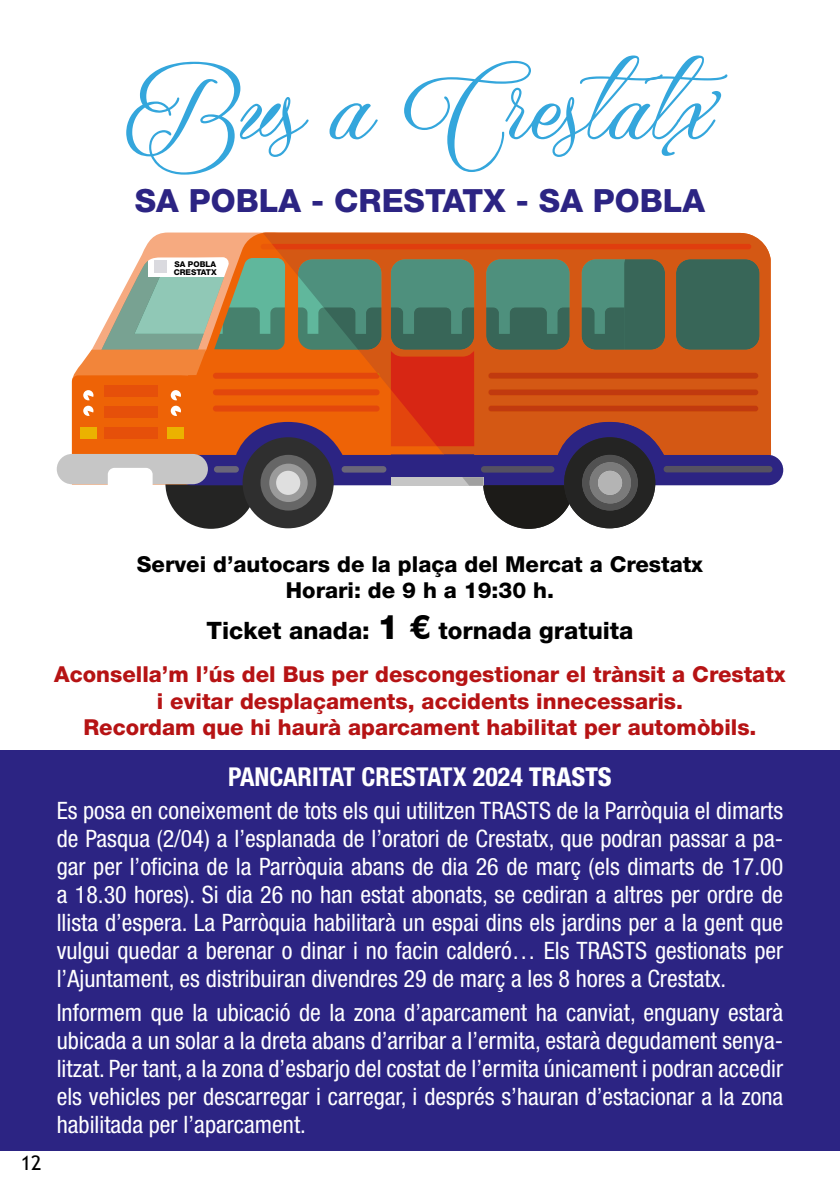
<style>
.page{position:relative;width:840px;height:1191px;background:#fff}
.page>*{position:absolute;margin:0;border:0;box-sizing:border-box;transform-origin:0 0}
.t1{font:130px "Qaskin Black Personal Use";color:#34a6dc}
.t2{font:800 32px "Helvetica Neue LT Std";color:#2c2483}
.t3{font:700 condensed 26px "Helvetica Neue LT Std";color:#fff}
.t4{font:condensed 24px/28px "Helvetica Neue LT Std";color:#fff;text-align:justify}
.t5{font:800 24px "Helvetica Neue LT Std";color:#000}
.t6{font:800 22px/26.4px "Helvetica Neue LT Std";color:#b61314;text-align:center}
.t7{font:800 22px/26.4px "Helvetica Neue LT Std";color:#000;text-align:center}
.t8{font:20px "Trebuchet MS";color:#000}
.t9{font:800 8px/8px "Helvetica Neue LT Std";color:#000}
.s1{font-size:34px}
.s2{font-weight:800}
</style>
<div class="page">
<div style="left:57px;top:454px;width:151px;height:30px;background:#c6c6c6;border-radius:15px"></div>
<svg style="left:72px;top:232px;width:710px;height:297px"></svg>
<div style="left:0;top:750px;width:839px;height:400px;background:#2c2483"></div>
<h1 class="t1" style="left:125px;top:31px;width:590px">Bus a Crestatx</h1>
<h2 class="t2" style="left:135px;top:181px;width:571px">SA POBLA - CRESTATX - SA POBLA</h2>
<p class="t9" style="left:174px;top:260px;width:44px">SA POBLA<br>CRESTATX</p>
<p class="t8" style="left:21px;top:1151px;width:22px">12</p>
<p class="t7" style="left:137px;top:550px;width:567px">Servei d’autocars de la plaça del Mercat a Crestatx<br>Horari: de 9 h a 19:30 h.</p>
<p class="t5" style="left:206px;top:616px;width:428px">Ticket anada: <span class="s1">1 €</span> tornada gratuita</p>
<p class="t6" style="left:54px;top:661px;width:732px">Aconsella’m l’ús del Bus per descongestionar el trànsit a Crestatx i evitar desplaçaments, accidents innecessaris.<br>Recordam que hi haurà aparcament habilitat per automòbils.</p>
<p class="t3" style="left:228px;top:760px;width:385px">PANCARITAT CRESTATX 2024 <span class="s2">TRASTS</span></p>
<p class="t4" style="left:57px;top:796px;width:727px">Es posa en coneixement de tots els qui utilitzen TRASTS de la Parròquia el dimarts de Pasqua (2/04) a l’esplanada de l’oratori de Crestatx, que podran passar a pa&shy;gar per l’oficina de la Parròquia abans de dia 26 de març (els dimarts de 17.00 a 18.30 hores). Si dia 26 no han estat abonats, se cediran a altres per ordre de llista d’espera. La Parròquia habilitarà un espai dins els jardins per a la gent que vulgui quedar a berenar o dinar i no facin calderó… Els TRASTS gestionats per l’Ajuntament, es distribuiran divendres 29 de març a les 8 hores a Crestatx.</p>
<p class="t4" style="left:57px;top:998px;width:727px">Informem que la ubicació de la zona d’aparcament ha canviat, enguany estarà ubicada a un solar a la dreta abans d’arribar a l’ermita, estarà degudament senya&shy;litzat. Per tant, a la zona d’esbarjo del costat de l’ermita únicament i podran accedir els vehicles per descarregar i carregar, i després s’hauran d’estacionar a la zona habilitada per l’aparcament.</p>
</div>
